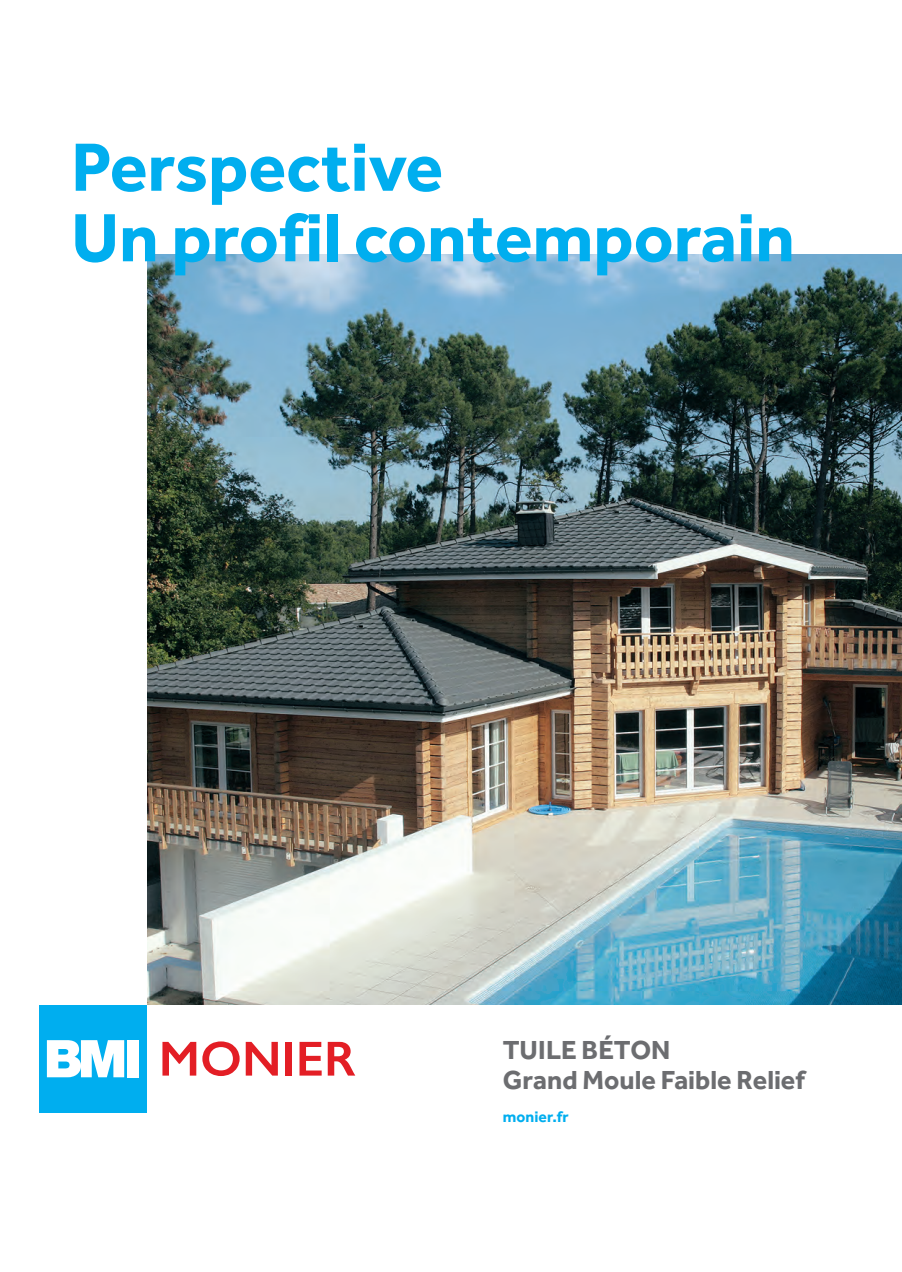
<style>
.page{position:relative;width:902px;height:1272px;background:#fff}
.page>*{position:absolute;margin:0;border:0;box-sizing:border-box;transform-origin:0 0}
.t1{font:700 70.5px/70.5px "Effra";color:#00aeef}
.t2{font:700 27px/30px "Effra";color:#6c6d70}
.t3{font:700 15.75px "Effra";color:#00aeef}
</style>
<div class="page">
<img style="left:147px;top:254px;width:754px;height:750px">
<svg style="left:162px;top:1041px;width:34px;height:34px"></svg>
<svg style="left:202px;top:1041px;width:37px;height:34px"></svg>
<svg style="left:246px;top:1041px;width:32px;height:34px"></svg>
<div style="left:285px;top:1041px;width:7px;height:34px;background:#e31e25"></div>
<svg style="left:299px;top:1041px;width:22px;height:34px"></svg>
<svg style="left:328px;top:1041px;width:27px;height:34px"></svg>
<div style="left:39px;top:1004px;width:108px;height:108px;background:#00aeef"></div>
<svg style="left:47px;top:1040px;width:77px;height:37px;background:#d1f0fc"></svg>
<div style="left:128px;top:1040px;width:11px;height:37px;background:#fff"></div>
<h1 class="t1" style="left:71px;top:130px;width:725px">Perspective<br>Un profil contemporain</h1>
<p class="t2" style="left:502px;top:1033px;width:304px">TUI LE BÉTON<br>Grand Moule Faible Relief</p>
<p class="t3" style="left:502px;top:1107px;width:67px">monier.fr</p>
</div>
